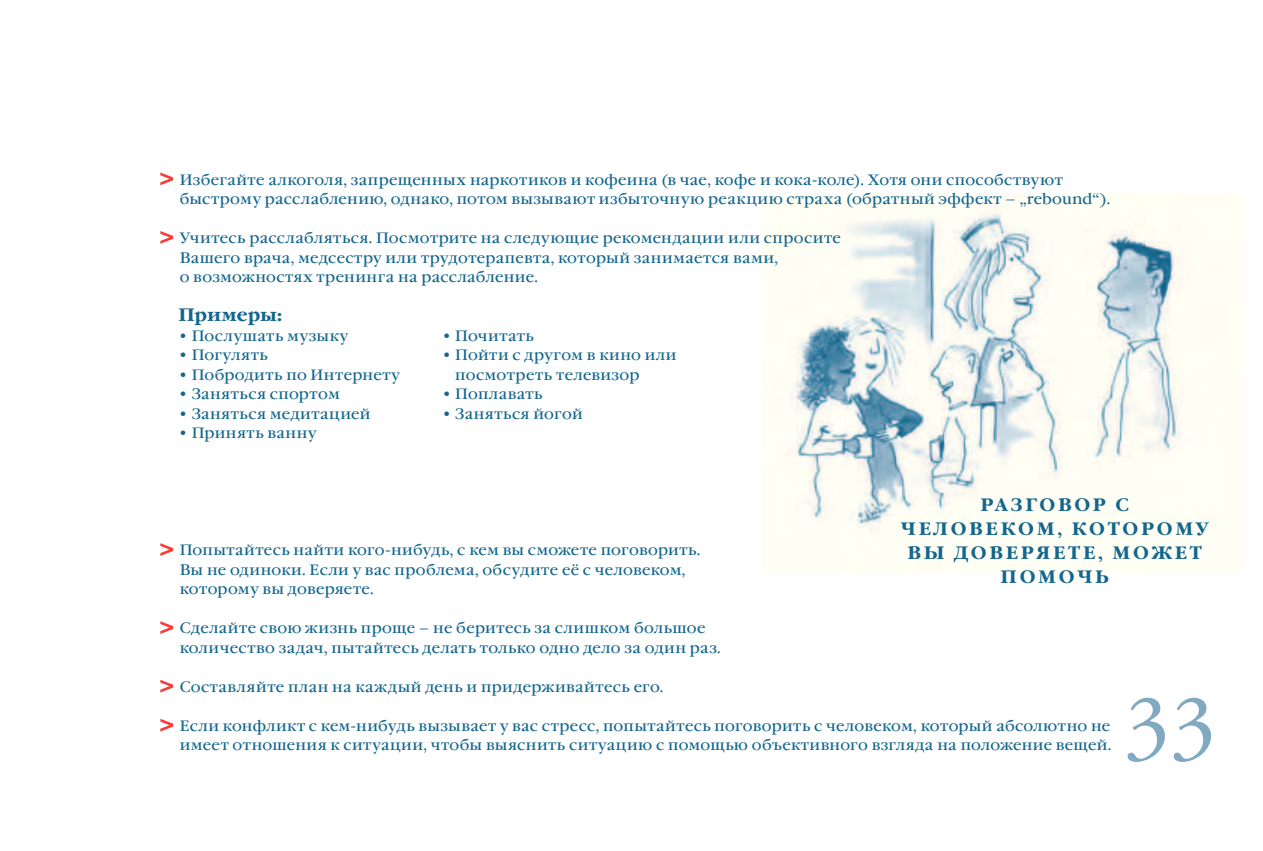
<style>
.page{position:relative;width:1263px;height:851px;background:#fff}
.page>*{position:absolute;margin:0;border:0;box-sizing:border-box;transform-origin:0 0}
.t1{font:92.25px "Adobe Garamond";color:#81a9c1}
.t2{font:700 18px/24px "Garamond C";letter-spacing:.15em;color:#13668e;text-align:center}
.t3{font:700 18px "Garamond C";letter-spacing:-.01em;color:#13668e}
.t4{font:15px/19.5px "Garamond Book C";letter-spacing:.03em;color:#13668e}
</style>
<div class="page">
<img style="left:762px;top:194px;width:481px;height:378px">
<svg style="left:160px;top:172px;width:13px;height:13px"></svg>
<svg style="left:160px;top:231px;width:13px;height:13px"></svg>
<svg style="left:160px;top:543px;width:13px;height:13px"></svg>
<svg style="left:160px;top:621px;width:13px;height:13px"></svg>
<svg style="left:160px;top:679px;width:13px;height:13px"></svg>
<svg style="left:160px;top:718px;width:13px;height:13px"></svg>
<p class="t4" style="left:180px;top:170px;width:932px">Избегайте алкоголя, запрещенных наркотиков и кофеина (в чае, кофе и кока-коле). Хотя они способствуют быстрому расслаблению, однако, потом вызывают избыточную реакцию страха (обратный эффект – „rebound“).</p>
<p class="t4" style="left:180px;top:228px;width:663px">Учитесь расслабляться. Посмотрите на следующие рекомендации или спросите<br>Вашего врача, медсестру или трудотерапевта, который занимается вами,<br>о возможностях тренинга на расслабление.</p>
<p class="t3" style="left:179px;top:305px;width:105px">Примеры:</p>
<p class="t4" style="left:179px;top:326px;width:171px">• Послушать музыку</p>
<p class="t4" style="left:179px;top:345px;width:91px">• Погулять</p>
<p class="t4" style="left:179px;top:365px;width:223px">• Побродить по Интернету</p>
<p class="t4" style="left:179px;top:384px;width:163px">• Заняться спортом</p>
<p class="t4" style="left:179px;top:404px;width:193px">• Заняться медитацией</p>
<p class="t4" style="left:179px;top:423px;width:139px">• Принять ванну</p>
<p class="t4" style="left:442px;top:326px;width:93px">• Почитать</p>
<p class="t4" style="left:455px;top:345px;width:223px;text-indent:-13px">• Пойти с другом в кино или посмотреть телевизор</p>
<p class="t4" style="left:442px;top:384px;width:102px">• Поплавать</p>
<p class="t4" style="left:442px;top:404px;width:142px">• Заняться йогой</p>
<p class="t2" style="left:901px;top:492px;width:309px">РАЗГОВОР С<br>ЧЕЛОВЕКОМ, КОТОРОМУ<br>ВЫ ДОВЕРЯЕТЕ, МОЖЕТ<br>ПОМОЧЬ</p>
<p class="t4" style="left:180px;top:540px;width:522px">Попытайтесь найти кого-нибудь, с кем вы сможете поговорить.<br>Вы не одиноки. Если у вас проблема, обсудите её с человеком, которому вы доверяете.</p>
<p class="t4" style="left:180px;top:618px;width:543px">Сделайте свою жизнь проще – не беритесь за слишком большое количество задач, пытайтесь делать только одно дело за один раз.</p>
<p class="t4" style="left:180px;top:677px;width:485px">Составляйте план на каждый день и придерживайтесь его.</p>
<p class="t4" style="left:180px;top:716px;width:933px">Если конфликт с кем-нибудь вызывает у вас стресс, попытайтесь поговорить с человеком, который абсолютно не имеет отношения к ситуации, чтобы выяснить ситуацию с помощью объективного взгляда на положение вещей.</p>
<h1 class="t1" style="left:1124px;top:671px;width:94px">33</h1>
</div>
